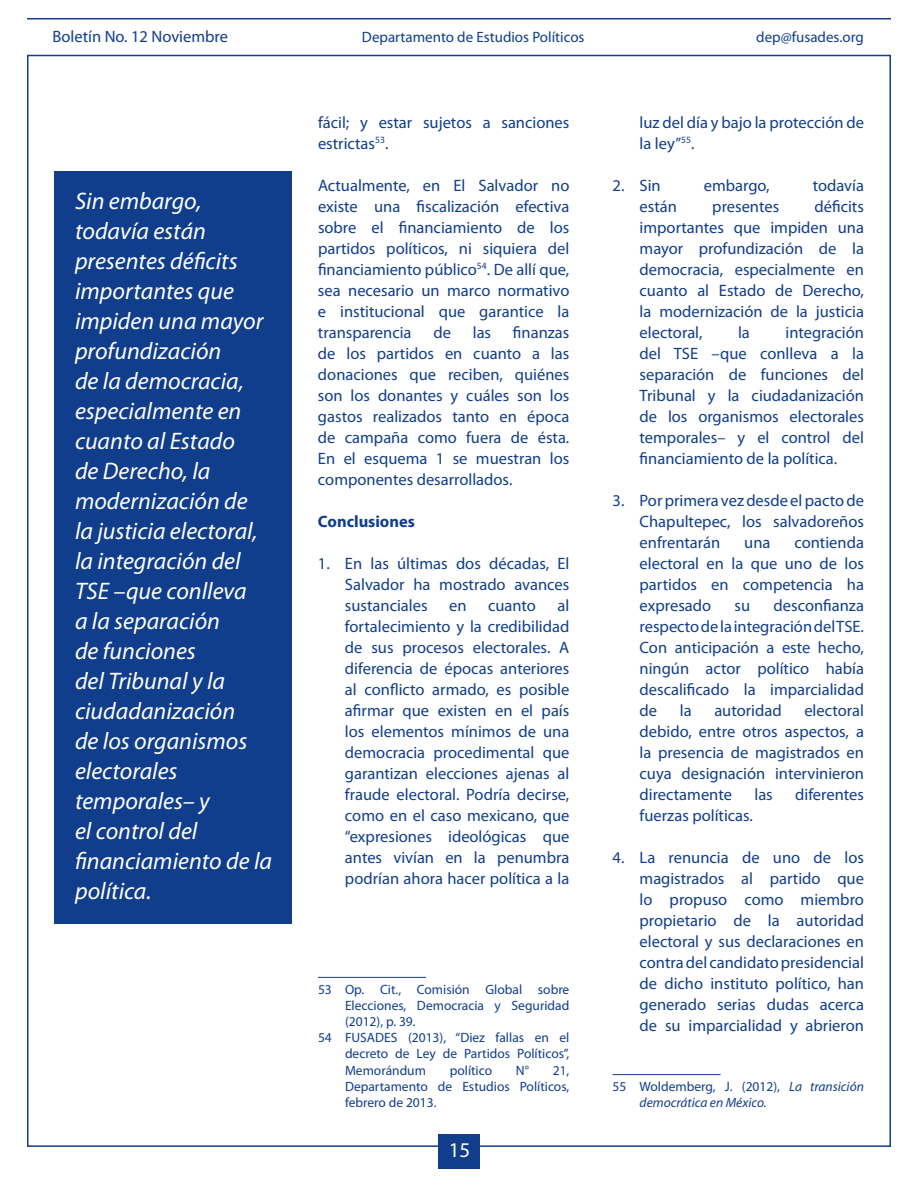
<style>
.page{position:relative;width:918px;height:1188px;background:#fff}
.page>*{position:absolute;margin:0;border:0;box-sizing:border-box;transform-origin:0 0}
.t1{font:italic 24px/30px "Myriad Pro";color:#fff}
.t2{font:21px "Myriad Pro";color:#fff}
.t3{font:16.5px/21px "Myriad Pro";color:#103d8c;text-align:justify}
.t4{font:700 16.5px "Myriad Pro";color:#103d8c}
.t5{font:15px "Myriad Pro";color:#103d8c}
.t6{font:13.5px/16.2px "Myriad Pro";color:#103d8c;text-align:justify}
.t7{font:italic 13.5px/16.2px "Myriad Pro";color:#103d8c}
.s1{font-style:normal}
</style>
<div class="page">
<hr style="left:27px;top:18px;width:864px;height:1px;background:#103d8c">
<div style="left:438px;top:1134px;width:42px;height:34px;background:#103d8c"></div>
<hr style="left:318px;top:977px;width:108px;height:1px;background:#103d8c">
<hr style="left:613px;top:1074px;width:108px;height:1px;background:#103d8c">
<div style="left:54px;top:171px;width:238px;height:753px;background:#103d8c"></div>
<p class="t3" style="left:52px;top:26px;width:177px">Boletín No. 12 Noviembre</p>
<p class="t5" style="left:362px;top:28px;width:224px">Departamento de Estudios Políticos</p>
<p class="t5" style="left:756px;top:28px;width:109px">dep@fusades.org</p>
<p class="t1" style="left:75px;top:185px;width:199px">Sin embargo, todavía están presentes déficits importantes que impiden una mayor profundización<br>de la democracia, especialmente en cuanto al Estado<br>de Derecho, la modernización de<br>la justicia electoral, la integración del<br>TSE –que conlleva<br>a la separación<br>de funciones<br>del Tribunal y la ciudadanización<br>de los organismos electorales temporales– y<br>el control del financiamiento de la política.</p>
<p class="t3" style="left:318px;top:112px;width:253px">fácil; y estar sujetos a sanciones estrictas<sup>53</sup>.</p>
<p class="t3" style="left:318px;top:175px;width:253px">Actualmente, en El Salvador no existe una fiscalización efectiva sobre el financiamiento de los partidos políticos, ni siquiera del financiamiento público<sup>54</sup>. De allí que, sea necesario un marco normativo e institucional que garantice la transparencia</p>
<p class="t3" style="left:318px;top:322px;width:253px;text-indent:195px">finanzas de los partidos en cuanto a las donaciones que reciben, quiénes son los donantes y cuáles son los gastos realizados tanto en época de campaña como fuera de ésta.<br>En el esquema 1 se muestran los componentes desarrollados.</p>
<p class="t4" style="left:318px;top:511px;width:99px">Conclusiones</p>
<p class="t3" style="left:345px;top:553px;width:226px;text-indent:-27px">1. En las últimas dos décadas, El Salvador ha mostrado avances sustanciales</p>
<p class="t3" style="left:433px;top:322px;width:19px">de</p>
<p class="t3" style="left:473px;top:322px;width:20px">las</p>
<p class="t3" style="left:345px;top:595px;width:226px;text-indent:213px">al fortalecimiento y la credibilidad de sus procesos electorales. A diferencia de épocas anteriores al conflicto armado, es posible afirmar que existen en el país los elementos mínimos de una democracia procedimental que garantizan elecciones ajenas al fraude electoral. Podría decirse, como en el caso mexicano, que “expresiones ideológicas que antes vivían en la penumbra podrían ahora hacer política a la</p>
<p class="t3" style="left:449px;top:595px;width:19px">en</p>
<p class="t3" style="left:488px;top:595px;width:49px">cuanto</p>
<p class="t6" style="left:318px;top:981px;width:253px">53 Op. Cit., Comisión Global sobre</p>
<p class="t6" style="left:345px;top:997px;width:226px">Elecciones, Democracia y Seguridad</p>
<p class="t6" style="left:345px;top:1013px;width:72px">(2012), p. 39.</p>
<p class="t6" style="left:318px;top:1029px;width:253px">54 FUSADES (2013), “Diez fallas en el</p>
<p class="t6" style="left:345px;top:1046px;width:226px">decreto de Ley de Partidos Políticos”,</p>
<p class="t6" style="left:345px;top:1062px;width:83px">Memorándum</p>
<p class="t6" style="left:450px;top:1062px;width:44px">político</p>
<p class="t6" style="left:516px;top:1062px;width:15px">N°</p>
<p class="t6" style="left:345px;top:1062px;width:226px;text-indent:208px">21, Departamento de Estudios Políticos, febrero de 2013.</p>
<p class="t2" style="left:449px;top:1137px;width:23px">15</p>
<p class="t3" style="left:640px;top:112px;width:226px">luz del día y bajo la protección de la ley”<sup>55</sup>.</p>
<p class="t3" style="left:613px;top:175px;width:50px">2. Sin</p>
<p class="t3" style="left:704px;top:175px;width:67px">embargo,</p>
<p class="t3" style="left:813px;top:175px;width:53px">todavía</p>
<p class="t3" style="left:640px;top:196px;width:39px">están</p>
<p class="t3" style="left:712px;top:196px;width:68px">presentes</p>
<p class="t3" style="left:640px;top:196px;width:226px;text-indent:175px">déficits importantes que impiden una mayor profundización de la democracia, especialmente en cuanto al Estado de Derecho, la modernización de la justicia electoral,</p>
<p class="t3" style="left:738px;top:322px;width:13px">la</p>
<p class="t3" style="left:640px;top:322px;width:226px;text-indent:146px">integración del TSE –que conlleva a la separación de funciones del Tribunal y la ciudadanización de los organismos electorales temporales– y el control del financiamiento de la política.</p>
<p class="t3" style="left:640px;top:490px;width:226px;text-indent:-27px">3. Por primera vez desde el pacto de Chapultepec, los salvadoreños enfrentarán</p>
<p class="t3" style="left:640px;top:532px;width:226px;text-indent:155px">contienda electoral en la que uno de los partidos en competencia ha expresado</p>
<p class="t3" style="left:744px;top:532px;width:28px">una</p>
<p class="t3" style="left:640px;top:595px;width:226px;text-indent:134px">desconfianza respecto de la integración del TSE.<br>Con anticipación a este hecho, ningún actor político había descalificado la imparcialidad de</p>
<p class="t3" style="left:735px;top:595px;width:17px">su</p>
<p class="t3" style="left:640px;top:700px;width:226px;text-indent:165px">electoral debido, entre otros aspectos, a la presencia de magistrados en cuya designación intervinieron directamente</p>
<p class="t3" style="left:680px;top:700px;width:13px">la</p>
<p class="t3" style="left:714px;top:700px;width:69px">autoridad</p>
<p class="t3" style="left:754px;top:784px;width:20px">las</p>
<p class="t3" style="left:795px;top:784px;width:70px">diferentes</p>
<p class="t3" style="left:640px;top:805px;width:115px">fuerzas políticas.</p>
<p class="t3" style="left:640px;top:847px;width:226px;text-indent:-27px">4. La renuncia de uno de los magistrados al partido que lo propuso como miembro propietario de la autoridad electoral y sus declaraciones en contra del candidato presidencial de dicho instituto político, han generado serias dudas acerca de su imparcialidad y abrieron</p>
<p class="t7" style="left:640px;top:1078px;width:226px;text-indent:-27px"><span class="s1">55 Woldemberg, J. (2012),</span> La transición democrática en México.</p>
</div>
